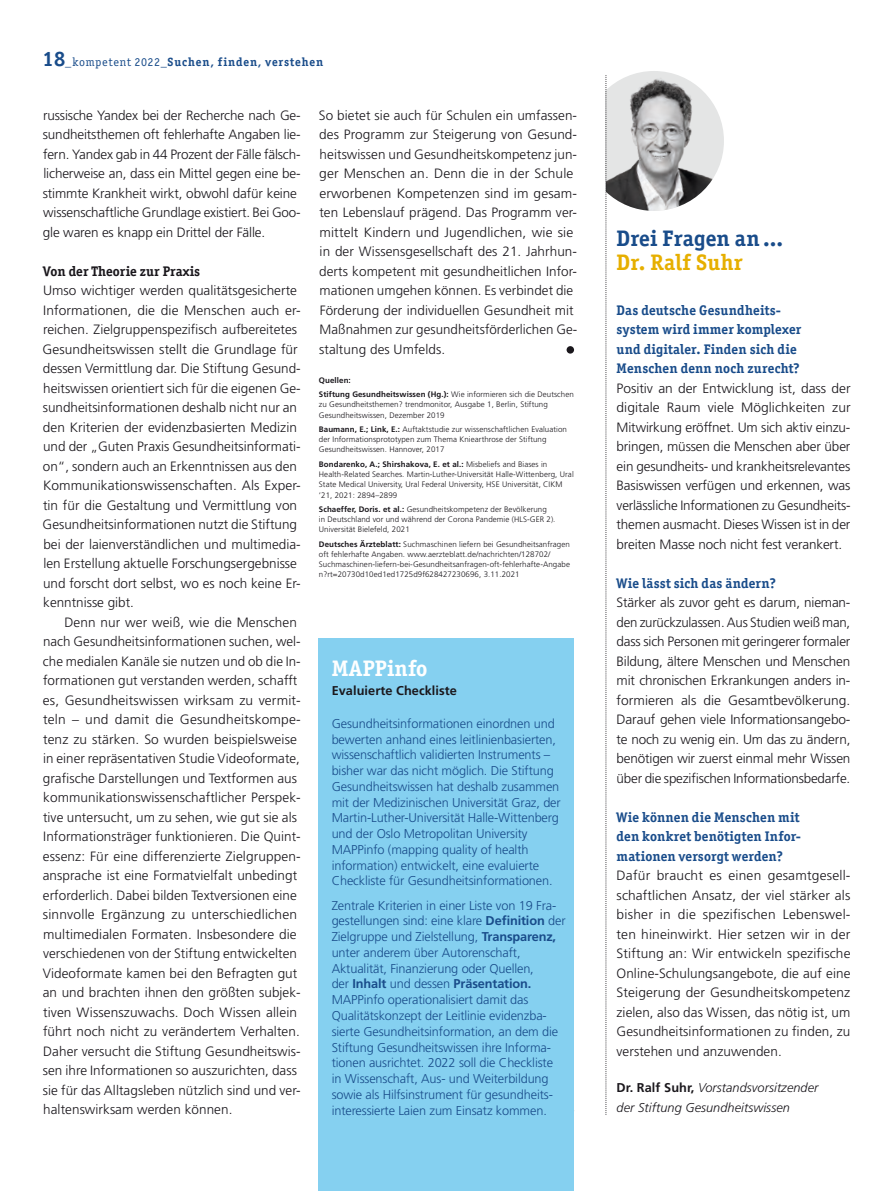
<style>
.page{position:relative;width:893px;height:1191px;background:#fff}
.page>*{position:absolute;margin:0;border:0;box-sizing:border-box;transform-origin:0 0}
.t1{font:700 22.5px "Officina Ser ITC Std";letter-spacing:.005em;color:#194c8a}
.t2{font:700 22.5px "Officina Ser ITC Std";letter-spacing:.01em;color:#e6af00}
.t3{font:700 22.5px "Officina Ser ITC Std";letter-spacing:.01em;color:#fff}
.t4{font:700 13.95px/19.5px "Officina Ser ITC Std";letter-spacing:.015em;color:#194c8a}
.t5{font:700 13.95px "Officina Ser ITC Std";letter-spacing:.005em;color:#1a171c}
.t6{font:300 13.5px/19.5px "Frutiger LT Std";letter-spacing:.005em;color:#1a171c}
.t7{font:300 12.75px/15.8px "Frutiger LT Std";letter-spacing:-.01em;color:#194c8a}
.t8{font:italic 300 12.75px/19.5px "Frutiger LT Std";letter-spacing:.005em;color:#1a171c}
.t9{font:700 12.75px "Frutiger LT Std";letter-spacing:.005em;color:#1a171c}
.t10{font:700 12px "Officina Ser ITC Std";letter-spacing:.07em;color:#194c8a}
.t11{font:300 7.95px/10.2px "Frutiger LT Std";letter-spacing:.01em;color:#1a171c}
.t12{font:700 7.95px/14.4px "Frutiger LT Std";letter-spacing:.01em;color:#1a171c}
.s1{font-size:21px}
.s2{font-weight:400}
.s3{font-weight:300}
.s4{font-weight:700}
.s5{font-weight:700;font-style:normal}
</style>
<div class="page">
<div style="left:319px;top:638px;width:255px;height:553px;background:#85d0f0"></div>
<svg style="left:605px;top:71px;width:119px;height:1043px"></svg>
<div style="left:567px;top:346px;width:7px;height:7px;background:#1a171c;border-radius:50%"></div>
<p class="t10" style="left:43px;top:54px;width:282px"><span class="s1">18</span><span class="s2">_kompetent 2022_</span>Suchen, finden, verstehen</p>
<p class="t6" style="left:43px;top:105px;width:259px">russische Yandex bei der Recherche nach Ge&shy;sundheitsthemen oft fehlerhafte Angaben lie&shy;fern. Yandex gab in 44 Prozent der Fälle fälsch&shy;licherweise an, dass ein Mittel gegen eine be&shy;stimmte Krankheit wirkt, obwohl dafür keine wissenschaftliche Grundlage existiert. Bei Goo&shy;gle waren es knapp ein Drittel der Fälle.</p>
<p class="t5" style="left:43px;top:262px;width:158px">Von der Theorie zur Praxis</p>
<p class="t6" style="left:43px;top:281px;width:260px">Umso wichtiger werden qualitätsgesicherte Informationen, die die Menschen auch er&shy;reichen. Zielgruppenspezifisch aufbereitetes Gesundheitswissen stellt die Grundlage für dessen Vermittlung dar. Die Stiftung Gesund&shy;heitswissen orientiert sich für die eigenen Ge&shy;sundheitsinformationen deshalb nicht nur an den Kriterien der evidenzbasierten Medizin und der „Guten Praxis Gesundheitsinformati&shy;on“, sondern auch an Erkenntnissen aus den Kommunikationswissenschaften. Als Exper&shy;tin für die Gestaltung und Vermittlung von Gesundheitsinformationen nutzt die Stiftung bei der laienverständlichen und multimedia&shy;len Erstellung aktuelle Forschungsergebnisse und forscht dort selbst, wo es noch keine Er&shy;kenntnisse gibt.</p>
<p class="t6" style="left:43px;top:612px;width:260px;text-indent:22px">Denn nur wer weiß, wie die Menschen nach Gesundheitsinformationen suchen, wel&shy;che medialen Kanäle sie nutzen und ob die In&shy;formationen gut verstanden werden, schafft es, Gesundheitswissen wirksam zu vermit&shy;teln – und damit die Gesundheitskompe&shy;tenz zu stärken. So wurden beispielsweise in einer repräsentativen Studie Videoformate, grafische Darstellungen und Textformen aus kommunikationswissenschaftlicher Perspek&shy;tive untersucht, um zu sehen, wie gut sie als Informationsträger funktionieren. Die Quint&shy;essenz: Für eine differenzierte Zielgruppen&shy;ansprache ist eine Formatvielfalt unbedingt erforderlich. Dabei bilden Textversionen eine sinnvolle Ergänzung zu unterschiedlichen multimedialen Formaten. Insbesondere die verschiedenen von der Stiftung entwickelten Videoformate kamen bei den Befragten gut an und brachten ihnen den größten subjek&shy;tiven Wissenszuwachs. Doch Wissen allein führt noch nicht zu verändertem Verhalten.<br>Daher versucht die Stiftung Gesundheitswis&shy;sen ihre Informationen so auszurichten, dass sie für das Alltagsleben nützlich sind und ver&shy;haltenswirksam werden können.</p>
<p class="t6" style="left:319px;top:105px;width:260px">So bietet sie auch für Schulen ein umfassen&shy;des Programm zur Steigerung von Gesund&shy;heitswissen und Gesundheitskompetenz jun&shy;ger Menschen an. Denn die in der Schule erworbenen Kompetenzen sind im gesam&shy;ten Lebenslauf prägend. Das Programm ver&shy;mittelt Kindern und Jugendlichen, wie sie in der Wissensgesellschaft des 21. Jahrhun&shy;derts kompetent mit gesundheitlichen Infor&shy;mationen umgehen können. Es verbindet die Förderung der individuellen Gesundheit mit Maßnahmen zur gesundheitsförderlichen Ge&shy;staltung des Umfelds.</p>
<p class="t12" style="left:319px;top:373px;width:256px">Quellen:<br>Stiftung Gesundheitswissen (Hg.): <span class="s3">Wie informieren sich die Deutschen</span></p>
<p class="t11" style="left:319px;top:400px;width:230px">zu Gesundheitsthemen? trendmonitor, Ausgabe 1, Berlin, Stiftung<br>Gesundheitswissen, Dezember 2019</p>
<p class="t11" style="left:319px;top:424px;width:250px"><span class="s4">Baumann, E.; Link, E.:</span> Auftaktstudie zur wissenschaftlichen Evaluation der Informationsprototypen zum Thema Kniearthrose der Stiftung<br>Gesundheitswissen. Hannover, 2017</p>
<p class="t11" style="left:319px;top:459px;width:256px"><span class="s4">Bondarenko, A.; Shirshakova, E. et al.:</span> Misbeliefs and Biases in Health-Related Searches. Martin-Luther-Universität Halle-Wittenberg, Ural State Medical University, Ural Federal University, HSE Universität, CIKM ’21, 2021: 2894–2899</p>
<p class="t11" style="left:319px;top:504px;width:238px"><span class="s4">Schaeffer, Doris. et al.:</span> Gesundheitskompetenz der Bevölkerung<br>in Deutschland vor und während der Corona Pandemie (HLS-GER 2).<br>Universität Bielefeld, 2021</p>
<p class="t11" style="left:319px;top:539px;width:253px"><span class="s4">Deutsches Ärzteblatt:</span> Suchmaschinen liefern bei Gesundheitsanfragen oft fehlerhafte Angaben. www.aerzteblatt.de/nachrichten/128702/ Suchmaschinen-liefern-bei-Gesundheitsanfragen-oft-fehlerhafte-Angabe n?rt=20730d10ed1ed1725d9f628427230696, 3.11.2021</p>
<h1 class="t3" style="left:332px;top:654px;width:97px">MAPPinfo</h1>
<p class="t9" style="left:332px;top:683px;width:127px">Evaluierte Checkliste</p>
<p class="t7" style="left:332px;top:716px;width:231px">Gesundheitsinformationen einordnen und bewerten anhand eines leitlinienbasierten, wissenschaftlich validierten Instruments – bisher war das nicht möglich. Die Stiftung Gesundheitswissen hat deshalb zusammen mit der Medizinischen Universität Graz, der Martin-Luther-Universität Halle-Wittenberg und der Oslo Metropolitan University MAPPinfo (mapping quality of health information) entwickelt, eine evaluierte Checkliste für Gesundheitsinformationen.</p>
<p class="t7" style="left:332px;top:897px;width:235px">Zentrale Kriterien in einer Liste von 19 Fra&shy;gestellungen sind: eine klare <span class="s4">Definition</span> der Zielgruppe und Zielstellung, <span class="s4">Transparenz, </span>unter anderem über Autorenschaft, Aktualität, Finanzierung oder Quellen,<br>der <span class="s4">Inhalt</span> und dessen <span class="s4">Präsentation.<br></span>MAPPinfo operationalisiert damit das Qualitätskonzept der Leitlinie evidenzba&shy;sierte Gesundheitsinformation, an dem die Stiftung Gesundheitswissen ihre Informa&shy;tionen ausrichtet. 2022 soll die Checkliste in Wissenschaft, Aus- und Weiterbildung sowie als Hilfsinstrument für gesundheits&shy;interessierte Laien zum Einsatz kommen.</p>
<h1 class="t1" style="left:617px;top:224px;width:168px">Drei Fragen an…</h1>
<h1 class="t2" style="left:617px;top:248px;width:127px">Dr. Ralf Suhr</h1>
<p class="t4" style="left:617px;top:300px;width:186px">Das deutsche Gesundheits&shy;system wird immer komplexer und digitaler. Finden sich die<br>Menschen denn noch zurecht?</p>
<p class="t6" style="left:617px;top:378px;width:236px;text-align:justify">Positiv an der Entwicklung ist, dass der digitale Raum viele Möglichkeiten zur Mitwirkung eröffnet. Um sich aktiv einzu&shy;bringen, müssen die Menschen aber über ein gesundheits- und krankheitsrelevantes Basiswissen verfügen und erkennen, was verlässliche Informationen zu Gesundheits&shy;themen ausmacht. Dieses Wissen ist in der breiten Masse noch nicht fest verankert.</p>
<p class="t4" style="left:617px;top:573px;width:161px">Wie lässt sich das ändern?</p>
<p class="t6" style="left:617px;top:593px;width:235px;text-align:justify">Stärker als zuvor geht es darum, nieman&shy;den zurückzulassen. Aus Studien weiß man, dass sich Personen mit geringerer formaler Bildung, ältere Menschen und Menschen mit chronischen Erkrankungen anders in&shy;formieren als die Gesamtbevölkerung.<br>Darauf gehen viele Informationsangebo&shy;te noch zu wenig ein. Um das zu ändern, benötigen wir zuerst einmal mehr Wissen über die spezifischen Informationsbedarfe.</p>
<p class="t4" style="left:617px;top:807px;width:186px;text-align:justify">Wie können die Menschen mit den konkret benötigten Infor&shy;mationen versorgt werden?</p>
<p class="t6" style="left:617px;top:866px;width:235px;text-align:justify">Dafür braucht es einen gesamtgesell&shy;schaftlichen Ansatz, der viel stärker als bisher in die spezifischen Lebenswel&shy;ten hineinwirkt. Hier setzen wir in der Stiftung an: Wir entwickeln spezifische Online-Schulungsangebote, die auf eine Steigerung der Gesundheitskompetenz zielen, also das Wissen, das nötig ist, um Gesundheitsinformationen zu finden, zu verstehen und anzuwenden.</p>
<p class="t8" style="left:617px;top:1078px;width:203px"><span class="s5">Dr. Ralf Suhr,</span> Vorstandsvorsitzender der Stiftung Gesundheitswissen</p>
</div>
